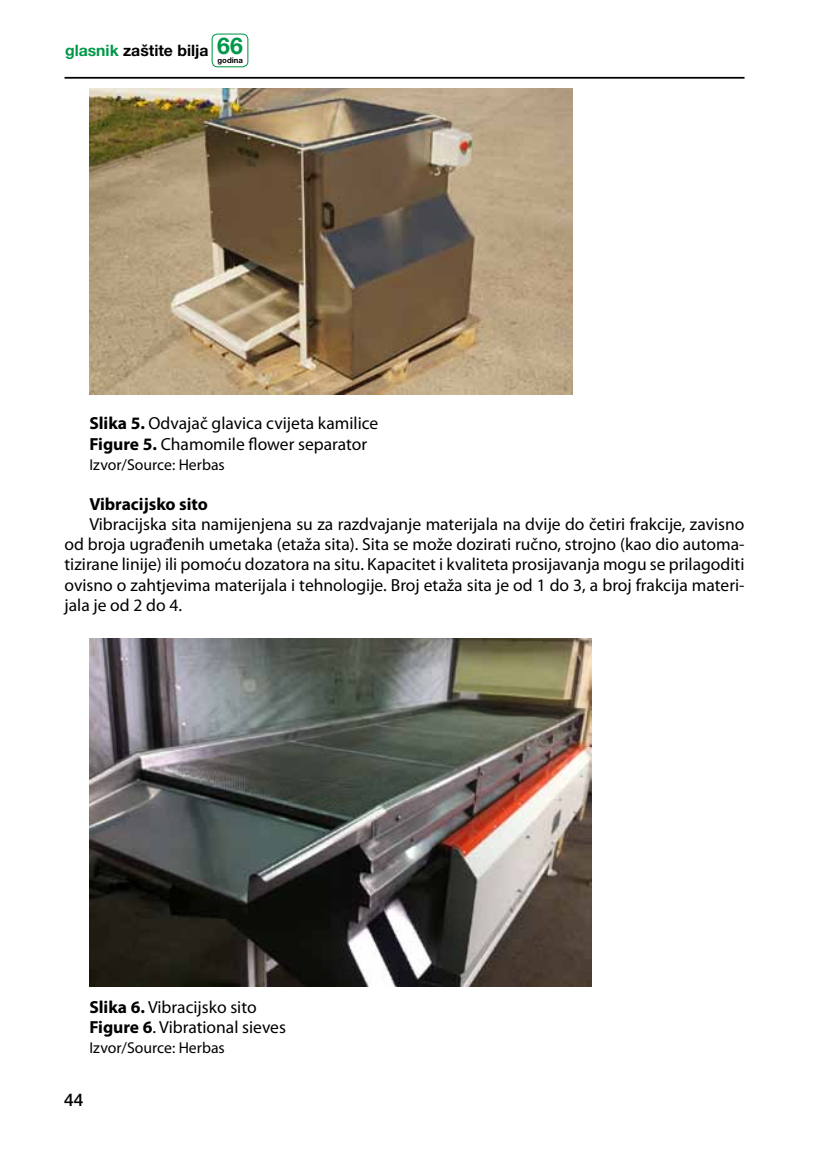
<style>
.page{position:relative;width:819px;height:1166px;background:#fff}
.page>*{position:absolute;margin:0;border:0;box-sizing:border-box;transform-origin:0 0}
.t1{font:17.5px/20.1px "Myriad Pro";color:#000}
.t2{font:700 17.5px "Myriad Pro";color:#000}
.t3{font:500 17.5px "Helvetica Neue LT Pro";color:#000}
.t4{font:15.75px "Myriad Pro";color:#000}
.t5{font:700 15.75px "Helvetica Neue LT Pro";color:#000}
.t6{font:700 7.7px "Helvetica Neue LT Pro";color:#000}
.s1{color:#00984a}
.s2{font-size:23.1px;color:#00984a}
.s3{font-weight:700}
</style>
<div class="page">
<hr style="left:64px;top:77px;width:680px;height:2px;background:#000">
<div style="left:211px;top:34px;width:37px;height:33px;border:1px solid #00984a;border-radius:5px"></div>
<img style="left:89px;top:88px;width:483px;height:306px">
<img style="left:89px;top:638px;width:503px;height:348px">
<p class="t5" style="left:65px;top:40px;width:179px"><span class="s1">glasnik</span> zaštite bilja <span class="s2">66</span></p>
<p class="t6" style="left:217px;top:56px;width:27px">godina</p>
<p class="t1" style="left:89px;top:413px;width:290px"><span class="s3">Slika 5.</span> Odvajač glavica cvijeta kamilice<br><span class="s3">Figure 5.</span> Chamomile flower separator</p>
<p class="t4" style="left:89px;top:455px;width:137px">Izvor/Source: Herbas</p>
<p class="t2" style="left:89px;top:493px;width:120px">Vibracijsko sito</p>
<p class="t1" style="left:64px;top:514px;width:681px;text-align:justify;text-indent:25px">Vibracijska sita namijenjena su za razdvajanje materijala na dvije do četiri frakcije, zavisno od broja ugrađenih umetaka (etaža sita). Sita se može dozirati ručno, strojno (kao dio automa&shy;tizirane linije) ili pomoću dozatora na situ. Kapacitet i kvaliteta prosijavanja mogu se prilagoditi ovisno o zahtjevima materijala i tehnologije. Broj etaža sita je od 1 do 3, a broj frakcija materi&shy;jala je od 2 do 4.</p>
<p class="t1" style="left:89px;top:997px;width:198px"><span class="s3">Slika 6.</span> Vibracijsko sito<br><span class="s3">Figure 6</span>. Vibrational sieves</p>
<p class="t4" style="left:89px;top:1038px;width:137px">Izvor/Source: Herbas</p>
<p class="t3" style="left:64px;top:1090px;width:21px">44</p>
</div>
